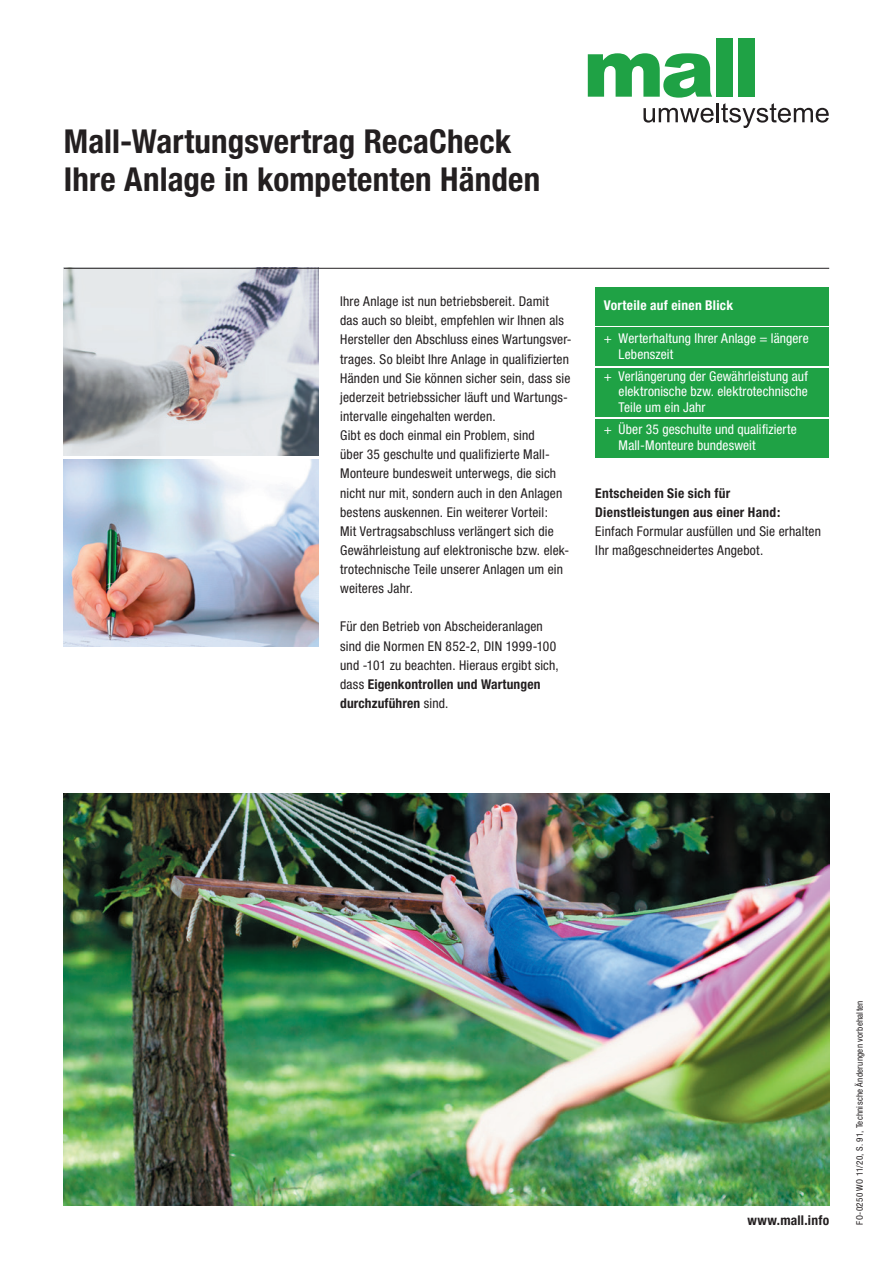
<style>
.page{position:relative;width:893px;height:1263px;background:#fff}
.page>*{position:absolute;margin:0;border:0;box-sizing:border-box;transform-origin:0 0}
.t1{font:700 condensed 33px/38.2px "Helvetica Neue";letter-spacing:.005em;color:#231f20}
.t2{font:condensed 13.5px/19.2px "Helvetica Neue";letter-spacing:.01em;color:#231f20}
.t3{font:condensed 13.5px/15.8px "Helvetica Neue";letter-spacing:.005em;color:#fff}
.t4{font:700 condensed 13.5px/19.2px "Helvetica Neue";letter-spacing:.02em;color:#231f20}
.t5{font:700 condensed 13.5px "Helvetica Neue";letter-spacing:.02em;color:#fff}
.t6{font:condensed 9px "Helvetica Neue";letter-spacing:.025em;color:#231f20}
.s1{font-weight:700}
</style>
<div class="page">
<svg style="left:588px;top:53px;width:124px;height:45px"></svg>
<div style="left:716px;top:38px;width:17px;height:59px;background:#1fa245"></div>
<div style="left:739px;top:38px;width:16px;height:59px;background:#1fa245"></div>
<svg style="left:643px;top:108px;width:71px;height:15px"></svg>
<hr style="left:716px;top:103px;width:3px;height:19px;background:#231f20">
<svg style="left:721px;top:103px;width:108px;height:25px"></svg>
<img style="left:64px;top:269px;width:255px;height:186px">
<img style="left:64px;top:459px;width:255px;height:187px">
<div style="left:595px;top:287px;width:234px;height:38px;background:#1fa245"></div>
<div style="left:595px;top:368px;width:234px;height:49px;background:#1fa245"></div>
<div style="left:595px;top:419px;width:234px;height:38px;background:#1fa245"></div>
<div style="left:595px;top:327px;width:234px;height:39px;background:#1fa245"></div>
<img style="left:64px;top:793px;width:765px;height:412px">
<hr style="left:64px;top:268px;width:765px;height:1px;background:#231f20">
<h1 class="t1" style="left:64px;top:122px;width:478px">Mall-Wartungsvertrag RecaCheck<br>Ihre Anlage in kompetenten Händen</h1>
<p class="t2" style="left:340px;top:292px;width:233px">Ihre Anlage ist nun betriebsbereit. Damit<br>das auch so bleibt, empfehlen wir Ihnen als Hersteller den Abschluss eines Wartungsver&shy;trages. So bleibt Ihre Anlage in qualifizierten Händen und Sie können sicher sein, dass sie jederzeit betriebssicher läuft und Wartungs&shy;intervalle eingehalten werden.<br>Gibt es doch einmal ein Problem, sind<br>über 35 geschulte und qualifizierte Mall-Monteure bundesweit unterwegs, die sich nicht nur mit, sondern auch in den Anlagen bestens auskennen. Ein weiterer Vorteil:<br>Mit Vertragsabschluss verlängert sich die Gewährleistung auf elektronische bzw. elek&shy;trotechnische Teile unserer Anlagen um ein weiteres Jahr.</p>
<p class="t2" style="left:340px;top:617px;width:220px">Für den Betrieb von Abscheideranlagen sind die Normen EN 852-2, DIN 1999-100 und -101 zu beachten. Hieraus ergibt sich, dass <span class="s1">Eigenkontrollen und Wartungen durchzuführen</span> sind.</p>
<p class="t5" style="left:604px;top:297px;width:131px">Vorteile auf einen Blick</p>
<p class="t3" style="left:619px;top:330px;width:192px;text-indent:-15px">+ Werterhaltung Ihrer Anlage = längere<br>Lebenszeit</p>
<p class="t3" style="left:619px;top:368px;width:191px;text-align:justify;text-indent:-15px">+ Verlängerung der Gewährleistung auf elektronische bzw. elektrotechnische Teile um ein Jahr</p>
<p class="t3" style="left:619px;top:422px;width:180px;text-indent:-15px">+ Über 35 geschulte und qualifizierte<br>Mall-Monteure bundesweit</p>
<p class="t4" style="left:595px;top:483px;width:187px">Entscheiden Sie sich für<br>Dienstleistungen aus einer Hand:</p>
<p class="t2" style="left:595px;top:521px;width:227px">Einfach Formular ausfüllen und Sie erhalten<br>Ihr maßgeschneidertes Angebot.</p>
<p class="t4" style="left:747px;top:1210px;width:83px">www.mall.info</p>
<p class="t6" style="left:854px;top:1225px;width:226px;rotate:-90deg">FO-0250 WO 11/20, S. 91, Technische Änderungen vorbehalten</p>
</div>
